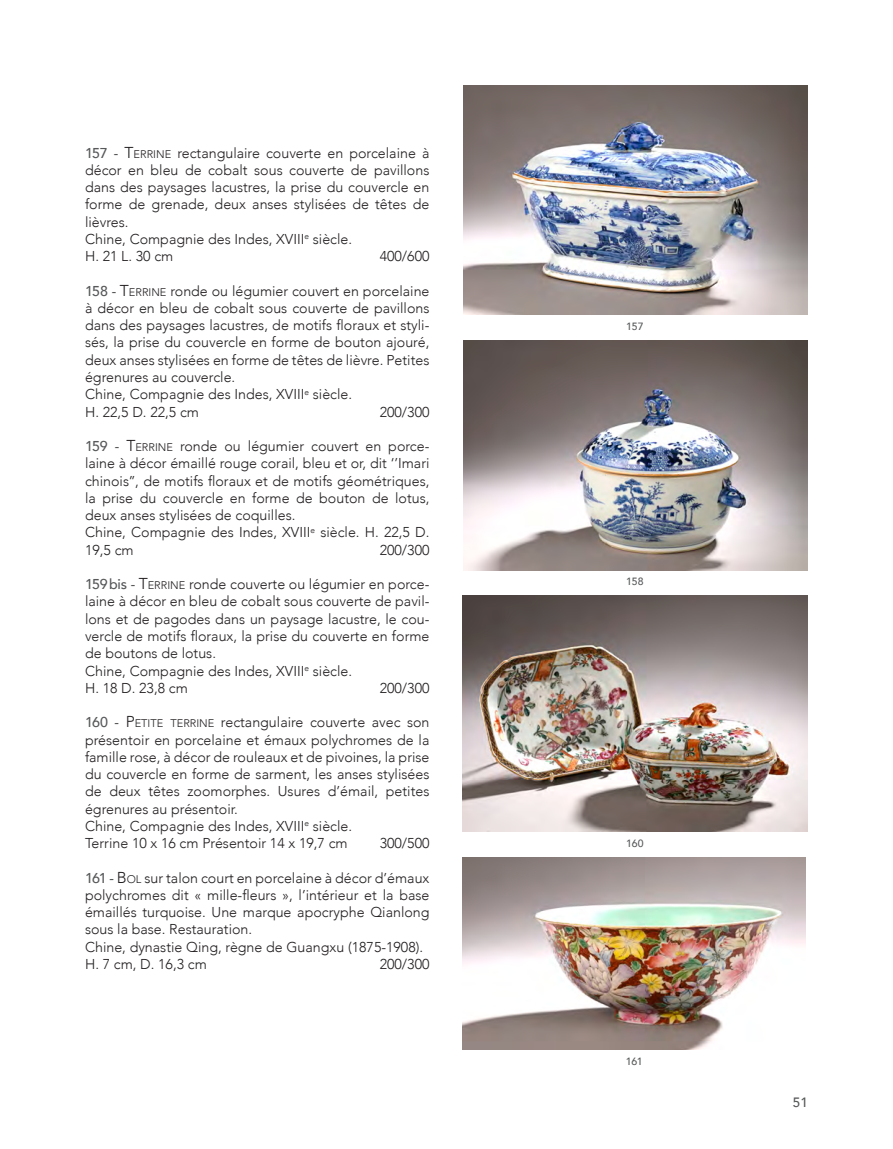
<style>
.page{position:relative;width:893px;height:1149px;background:#fff}
.page>*{position:absolute;margin:0;border:0;box-sizing:border-box;transform-origin:0 0}
.t1{font:300 14.25px/17.2px "Avenir";color:#231f20;text-align:justify}
.t2{font:500 13.5px "Avenir";color:#57585a}
.t3{font:500 10.5px "Avenir";letter-spacing:-.02em;color:#57585a}
.s1{font-weight:500;color:#57585a}
.s2{font-size:15.75px}
.s3{font-size:10.95px}
</style>
<div class="page">
<img style="left:463px;top:85px;width:345px;height:230px">
<img style="left:463px;top:340px;width:345px;height:230px">
<img style="left:462px;top:595px;width:346px;height:236px">
<img style="left:462px;top:857px;width:343px;height:192px">
<p class="t1" style="left:85px;top:144px;width:346px"><span class="s1">157 -</span> <span class="s2">T</span><span class="s3">ERRINE</span> rectangulaire couverte en porcelaine à décor en bleu de cobalt sous couverte de pavillons dans des paysages lacustres, la prise du couvercle en forme de grenade, deux anses stylisées de têtes de lièvres.</p>
<p class="t1" style="left:85px;top:230px;width:269px">Chine, Compagnie des Indes, XVIII<sup>e</sup> siècle.</p>
<p class="t1" style="left:85px;top:247px;width:90px">H. 21 L. 30 cm</p>
<p class="t1" style="left:380px;top:247px;width:51px">400/600</p>
<p class="t1" style="left:85px;top:282px;width:346px"><span class="s1">158 -</span> <span class="s2">T</span><span class="s3">ERRINE</span> ronde ou légumier couvert en porcelaine à décor en bleu de cobalt sous couverte de pavillons dans des paysages lacustres, de motifs floraux et styli&shy;sés, la prise du couvercle en forme de bouton ajouré, deux anses stylisées en forme de têtes de lièvre. Petites égrenures au couvercle.</p>
<p class="t1" style="left:85px;top:385px;width:269px">Chine, Compagnie des Indes, XVIII<sup>e</sup> siècle.</p>
<p class="t1" style="left:85px;top:403px;width:115px">H. 22,5 D. 22,5 cm</p>
<p class="t1" style="left:380px;top:403px;width:51px">200/300</p>
<p class="t1" style="left:85px;top:437px;width:346px"><span class="s1">159 -</span> <span class="s2">T</span><span class="s3">ERRINE</span> ronde ou légumier couvert en porce&shy;laine à décor émaillé rouge corail, bleu et or, dit ‘’Imari chinois’’, de motifs floraux et de motifs géométriques, la prise du couvercle en forme de bouton de lotus, deux anses stylisées de coquilles.</p>
<p class="t1" style="left:85px;top:523px;width:346px">Chine, Compagnie des Indes, XVIII<sup>e</sup> siècle. H. 22,5 D.<br>19,5 cm</p>
<p class="t1" style="left:380px;top:541px;width:51px">200/300</p>
<p class="t1" style="left:85px;top:575px;width:346px"><span class="s1">159bis -</span> <span class="s2">T</span><span class="s3">ERRINE</span> ronde couverte ou légumier en porce&shy;laine à décor en bleu de cobalt sous couverte de pavil&shy;lons et de pagodes dans un paysage lacustre, le cou&shy;vercle de motifs floraux, la prise du couverte en forme de boutons de lotus.</p>
<p class="t1" style="left:85px;top:661px;width:269px">Chine, Compagnie des Indes, XVIII<sup>e</sup> siècle.</p>
<p class="t1" style="left:85px;top:679px;width:104px">H. 18 D. 23,8 cm</p>
<p class="t1" style="left:380px;top:679px;width:51px">200/300</p>
<p class="t1" style="left:85px;top:713px;width:346px"><span class="s1">160 -</span> <span class="s2">P</span> <span class="s3">ETITE TERRINE</span> rectangulaire couverte avec son présentoir en porcelaine et émaux polychromes de la famille rose, à décor de rouleaux et de pivoines, la prise du couvercle en forme de sarment, les anses stylisées de deux têtes zoomorphes. Usures d’émail, petites égrenures au présentoir.</p>
<p class="t1" style="left:85px;top:817px;width:269px">Chine, Compagnie des Indes, XVIII<sup>e</sup> siècle.</p>
<p class="t1" style="left:85px;top:834px;width:264px">Terrine 10 x 16 cm Présentoir 14 x 19,7 cm</p>
<p class="t1" style="left:380px;top:834px;width:51px">300/500</p>
<p class="t1" style="left:85px;top:868px;width:346px"><span class="s1">161 -</span> <span class="s2">B</span><span class="s3">OL</span> sur talon court en porcelaine à décor d’émaux polychromes dit « mille-fleurs », l’intérieur et la base émaillés turquoise. Une marque apocryphe Qianlong sous la base. Restauration.</p>
<p class="t1" style="left:85px;top:937px;width:340px">Chine, dynastie Qing, règne de Guangxu (1875-1908).</p>
<p class="t1" style="left:85px;top:955px;width:123px">H. 7 cm, D. 16,3 cm</p>
<p class="t1" style="left:380px;top:955px;width:51px">200/300</p>
<p class="t3" style="left:626px;top:317px;width:19px">157</p>
<p class="t3" style="left:626px;top:572px;width:19px">158</p>
<p class="t3" style="left:626px;top:834px;width:19px">160</p>
<p class="t3" style="left:626px;top:1051px;width:18px">161</p>
<p class="t2" style="left:793px;top:1090px;width:17px">51</p>
</div>
